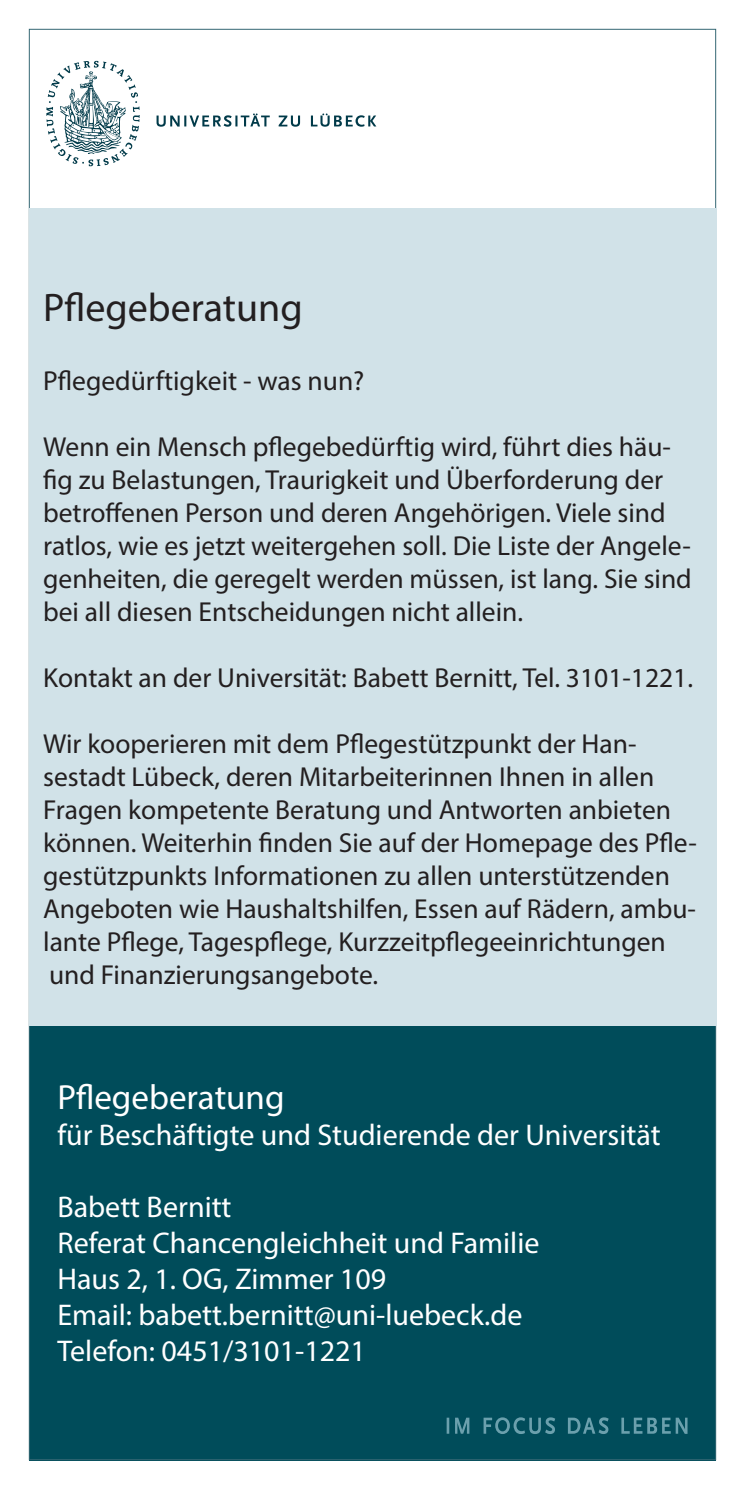
<style>
.page{position:relative;width:745px;height:1489px;background:#fff}
.page>*{position:absolute;margin:0;border:0;box-sizing:border-box;transform-origin:0 0}
.t1{font:40px "Myriad Pro";color:#231f20}
.t2{font:35px "Myriad Pro";color:#fff}
.t3{font:30px/36px "Myriad Pro";color:#fff}
.t4{font:27.5px/33px "Myriad Pro";color:#231f20}
</style>
<div class="page">
<div style="left:30px;top:208px;width:685px;height:1252px;background:#004c5a"></div>
<svg style="left:446px;top:1417px;width:241px;height:16px"></svg>
<svg style="left:46px;top:61px;width:93px;height:105px"></svg>
<svg style="left:156px;top:113px;width:220px;height:14px"></svg>
<div style="left:29px;top:208px;width:687px;height:817px;background:#d1e2e8"></div>
<p class="t1" style="left:43px;top:282px;width:261px">Pflegeberatung</p>
<p class="t4" style="left:43px;top:363px;width:322px">Pflegedürftigkeit - was nun?</p>
<p class="t4" style="left:43px;top:429px;width:649px">Wenn ein Mensch pflegebedürftig wird, führt dies häu&shy;fig zu Belastungen, Traurigkeit und Überforderung der betroffenen Person und deren Angehörigen. Viele sind ratlos, wie es jetzt weitergehen soll. Die Liste der Angele&shy;genheiten, die geregelt werden müssen, ist lang. Sie sind bei all diesen Entscheidungen nicht allein.</p>
<p class="t4" style="left:43px;top:660px;width:651px">Kontakt an der Universität: Babett Bernitt, Tel. 3101-1221.</p>
<p class="t4" style="left:43px;top:726px;width:654px">Wir kooperieren mit dem Pflegestützpunkt der Han&shy;sestadt Lübeck, deren Mitarbeiterinnen Ihnen in allen Fragen kompetente Beratung und Antworten anbieten können. Weiterhin finden Sie auf der Homepage des Pfle&shy;gestützpunkts Informationen zu allen unterstützenden Angeboten wie Haushaltshilfen, Essen auf Rädern, ambu&shy;lante Pflege, Tagespflege, Kurzzeitpflegeeinrichtungen</p>
<p class="t4" style="left:49px;top:957px;width:330px">und Finanzierungsangebote.</p>
<p class="t2" style="left:57px;top:1075px;width:228px">Pflegeberatung</p>
<p class="t3" style="left:57px;top:1116px;width:604px">für Beschäftigte und Studierende der Universität</p>
<p class="t3" style="left:57px;top:1188px;width:175px">Babett Bernitt</p>
<p class="t3" style="left:57px;top:1224px;width:483px">Referat Chancengleichheit und Familie</p>
<p class="t3" style="left:57px;top:1260px;width:330px">Haus 2, 1. OG, Zimmer 109</p>
<p class="t3" style="left:57px;top:1296px;width:466px">Email: babett.bernitt@uni-luebeck.de<br>Telefon: 0451/3101-1221</p>
</div>
